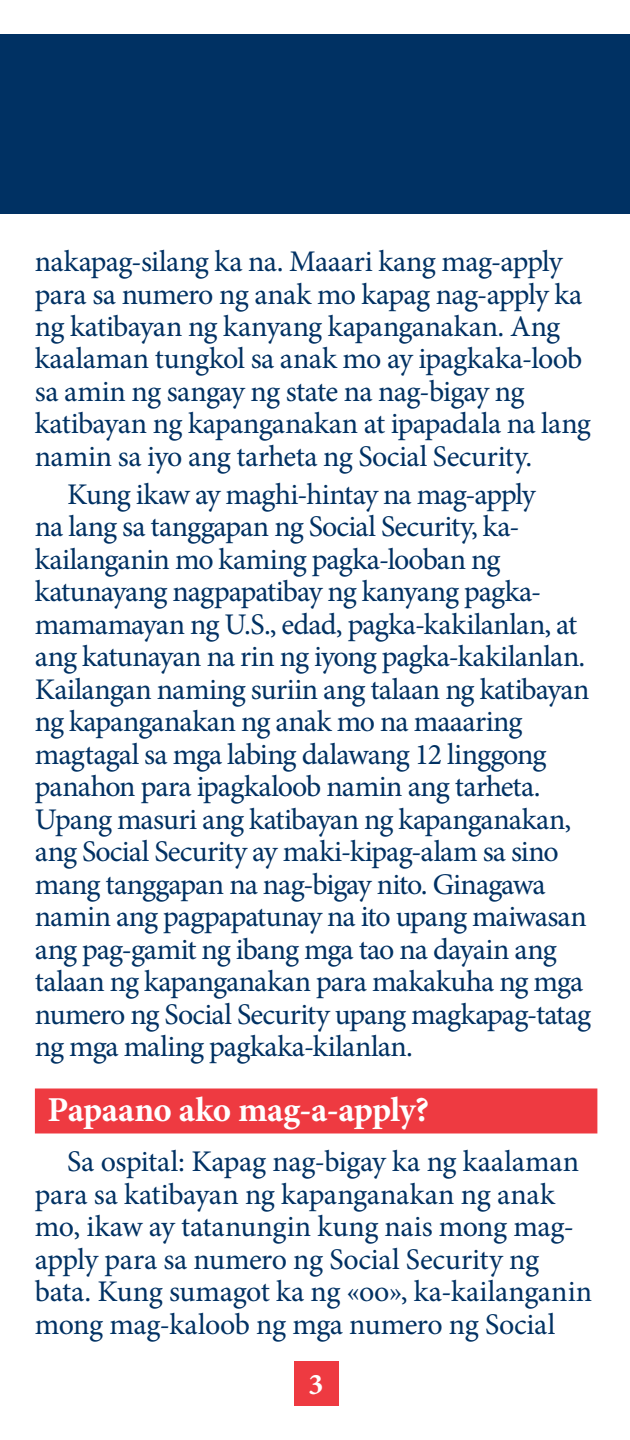
<style>
.page{position:relative;width:630px;height:1440px;background:#fff}
.page>*{position:absolute;margin:0;border:0;box-sizing:border-box;transform-origin:0 0}
.H1-1{font:700 35px "Minion Pro";letter-spacing:-.015em;color:#fff}
.Paragraph{font:30px/32.5px "Minion Pro";letter-spacing:-.02em;color:#003163}
.t1{font:700 30px "Minion Pro";color:#fff}
</style>
<div class="page">
<div style="left:0;top:34px;width:630px;height:180px;background:#003163"></div>
<div style="left:294px;top:1361px;width:45px;height:45px;background:#ee3a41"></div>
<div style="left:35px;top:1088px;width:562px;height:45px;background:#ee3a41"></div>
<p class="Paragraph" style="left:35px;top:245px;width:558px">nakapag-silang ka na. Maaari kang mag-apply para sa numero ng anak mo kapag nag-apply ka ng katibayan ng kanyang kapanganakan. Ang kaalaman tungkol sa anak mo ay ipagkaka-loob sa amin ng sangay ng state na nag-bigay ng katibayan ng kapanganakan at ipapadala na lang namin sa iyo ang tarheta ng Social Security.</p>
<p class="Paragraph" style="left:35px;top:478px;width:558px;text-indent:32px">Kung ikaw ay maghi-hintay na mag-apply<br>na lang sa tanggapan ng Social Security, ka&shy;kailanganin mo kaming pagka-looban ng katunayang nagpapatibay ng kanyang pagka&shy;mamamayan ng U.S., edad, pagka-kakilanlan, at ang katunayan na rin ng iyong pagka-kakilanlan.<br>Kailangan naming suriin ang talaan ng katibayan ng kapanganakan ng anak mo na maaaring magtagal sa mga labing dalawang 12 linggong panahon para ipagkaloob namin ang tarheta.<br>Upang masuri ang katibayan ng kapanganakan, ang Social Security ay maki-kipag-alam sa sino mang tanggapan na nag-bigay nito. Ginagawa namin ang pagpapatunay na ito upang maiwasan ang pag-gamit ng ibang mga tao na dayain ang talaan ng kapanganakan para makakuha ng mga numero ng Social Security upang magkapag-tatag ng mga maling pagkaka-kilanlan.</p>
<h1 class="H1-1" style="left:48px;top:1085px;width:383px">Papaano ako mag-a-apply?</h1>
<p class="Paragraph" style="left:35px;top:1146px;width:559px;text-indent:32px">Sa ospital: Kapag nag-bigay ka ng kaalaman para sa katibayan ng kapanganakan ng anak mo, ikaw ay tatanungin kung nais mong mag&shy;apply para sa numero ng Social Security ng bata. Kung sumagot ka ng «oo», ka-kailanganin mong mag-kaloob ng mga numero ng Social</p>
<p class="t1" style="left:309px;top:1363px;width:16px">3</p>
</div>
